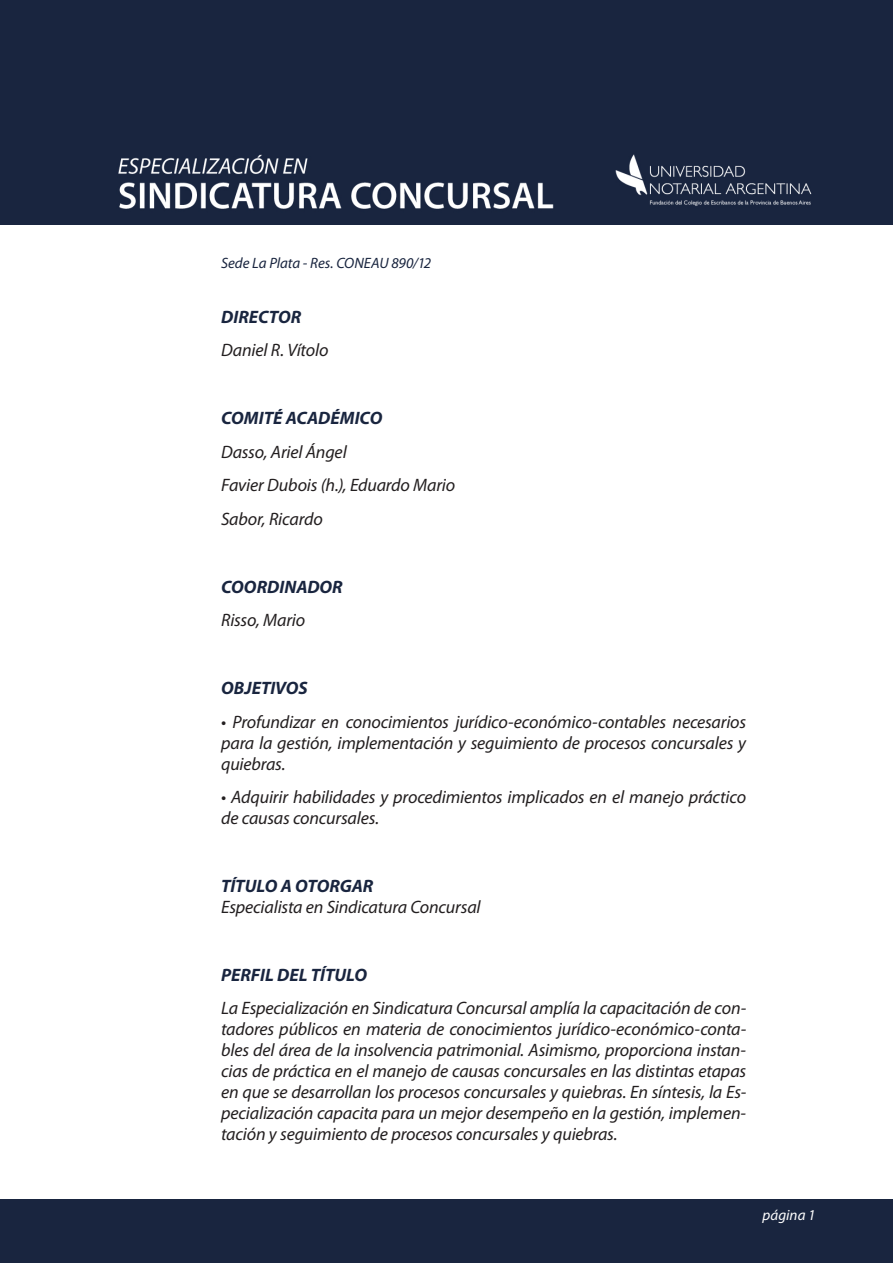
<style>
.page{position:relative;width:893px;height:1263px;background:#fff}
.page>*{position:absolute;margin:0;border:0;box-sizing:border-box;transform-origin:0 0}
.t1{font:italic 18px/21px "Myriad Pro";letter-spacing:-.01em;color:#231f20}
.t2{font:italic 700 18px "Myriad Pro";letter-spacing:-.005em;color:#19253f}
.t3{font:italic 15px "Myriad Pro";letter-spacing:-.005em;color:#19253f}
.t4{font:italic 15px "Myriad Pro";color:#fff}
</style>
<div class="page">
<div style="left:0;top:1199px;width:893px;height:64px;background:#19253f"></div>
<div style="left:0;top:0;width:893px;height:225px;background:#19253f"></div>
<p class="t3" style="left:221px;top:253px;width:212px">Sede La Plata - Res. CONEAU 890/12</p>
<p class="t2" style="left:221px;top:305px;width:82px">DIRECTOR</p>
<p class="t1" style="left:221px;top:339px;width:109px">Daniel R. Vítolo</p>
<p class="t2" style="left:221px;top:406px;width:163px">COMITÉ ACADÉMICO</p>
<p class="t1" style="left:221px;top:434px;width:236px;line-height:33.8px">Dasso, Ariel Ángel<br>Favier Dubois (h.), Eduardo Mario<br>Sabor, Ricardo</p>
<p class="t2" style="left:221px;top:575px;width:123px">COORDINADOR</p>
<p class="t1" style="left:221px;top:610px;width:86px">Risso, Mario</p>
<p class="t2" style="left:221px;top:676px;width:88px">OBJETIVOS</p>
<p class="t1" style="left:221px;top:711px;width:527px;text-align:justify">• Profundizar en conocimientos jurídico-económico-contables necesarios para la gestión, implementación y seguimiento de procesos concursales y quiebras.</p>
<p class="t1" style="left:221px;top:787px;width:526px">• Adquirir habilidades y procedimientos implicados en el manejo práctico de causas concursales.</p>
<p class="t2" style="left:221px;top:874px;width:154px">TÍTULO A OTORGAR</p>
<p class="t1" style="left:221px;top:896px;width:261px">Especialista en Sindicatura Concursal</p>
<p class="t2" style="left:221px;top:963px;width:148px">PERFIL DEL TÍTULO</p>
<p class="t1" style="left:221px;top:997px;width:527px;text-align:justify">La Especialización en Sindicatura Concursal amplía la capacitación de con&shy;tadores públicos en materia de conocimientos jurídico-económico-conta&shy;bles del área de la insolvencia patrimonial. Asimismo, proporciona instan&shy;cias de práctica en el manejo de causas concursales en las distintas etapas en que se desarrollan los procesos concursales y quiebras. En síntesis, la Es&shy;pecialización capacita para un mejor desempeño en la gestión, implemen&shy;tación y seguimiento de procesos concursales y quiebras.</p>
<p class="t4" style="left:763px;top:1206px;width:54px">página 1</p>
</div>
